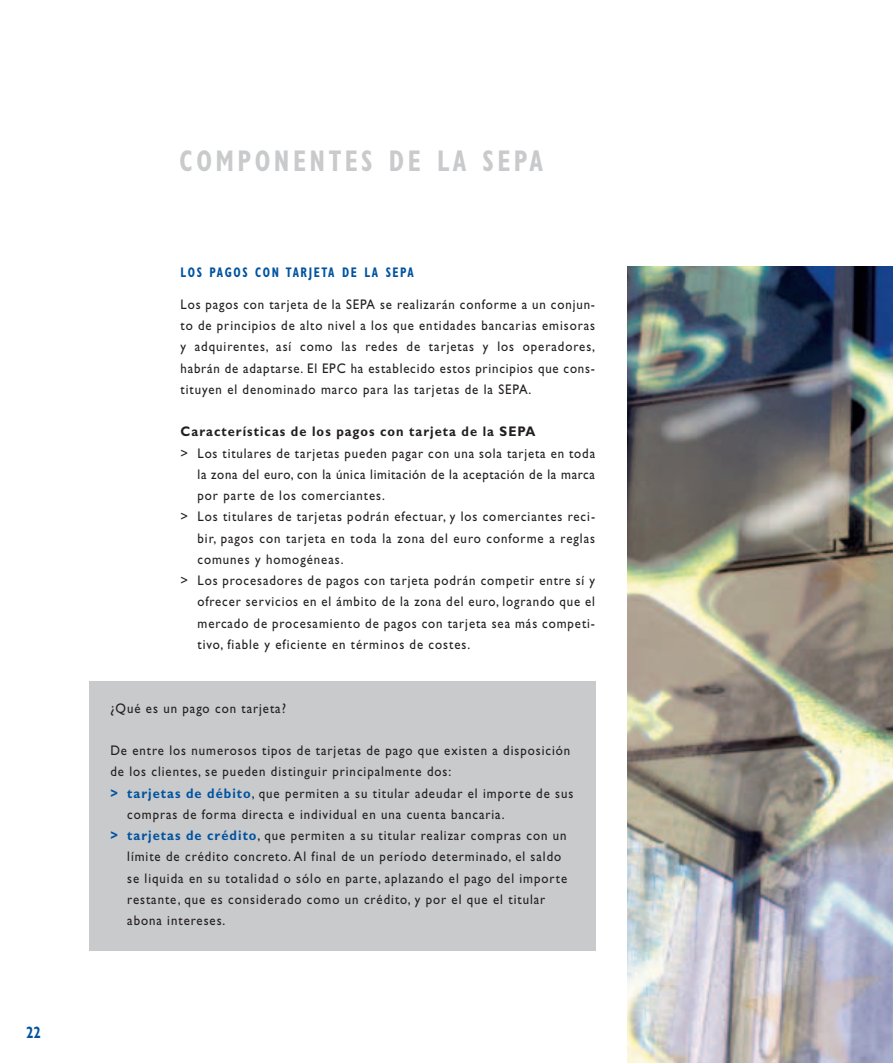
<style>
.page{position:relative;width:893px;height:1063px;background:#fff}
.page>*{position:absolute;margin:0;border:0;box-sizing:border-box;transform-origin:0 0}
.t1{font:700 condensed 30px "Gill Sans";letter-spacing:.135em;color:#c9cacc;scale:.85 1}
.t2{font:700 condensed 16.5px "Gill Sans";color:#0153a0;scale:.85 1}
.t3{font:13.95px/21.3px "Gill Sans";letter-spacing:.075em;color:#231f20;text-align:justify;scale:.92 1}
.t4{font:13.95px "Gill Sans";letter-spacing:.055em;color:#231f20;scale:.92 1}
.t5{font:700 13.95px "Gill Sans";letter-spacing:.085em;color:#231f20;scale:.92 1}
.t6{font:700 condensed 13.95px "Gill Sans";letter-spacing:.135em;color:#0153a0;scale:.85 1}
.s1{font-weight:700;color:#0153a0}
</style>
<div class="page">
<img style="left:627px;top:266px;width:266px;height:797px">
<div style="left:89px;top:682px;width:506px;height:269px;background:#c9cacc"></div>
<p class="t2" style="left:27px;top:1026px;width:19px">22</p>
<h1 class="t1" style="left:180px;top:150px;width:429px">COMPONENTES DE LA SEPA</h1>
<p class="t6" style="left:181px;top:267px;width:276px">LOS PAGOS CON TARJETA DE LA SEPA</p>
<p class="t3" style="left:181px;top:295px;width:452px">Los pagos con tarjeta de la SEPA se realizarán conforme a un conjun&shy;to de principios de alto nivel a los que entidades bancarias emisoras y adquirentes, así como las redes de tarjetas y los operadores, habrán de adaptarse. El EPC ha establecido estos principios que cons&shy;tituyen el denominado marco para las tarjetas de la SEPA.</p>
<p class="t5" style="left:181px;top:427px;width:387px">Características de los pagos con tarjeta de la SEPA</p>
<p class="t3" style="left:181px;top:444px;width:452px">&gt; Los titulares de tarjetas pueden pagar con una sola tarjeta en toda</p>
<p class="t4" style="left:198px;top:469px;width:434px">la zona del euro, con la única limitación de la aceptación de la marca</p>
<p class="t3" style="left:198px;top:486px;width:205px">por parte de los comerciantes.</p>
<p class="t3" style="left:181px;top:508px;width:452px">&gt; Los titulares de tarjetas podrán efectuar, y los comerciantes reci-</p>
<p class="t3" style="left:198px;top:529px;width:434px">bir, pagos con tarjeta en toda la zona del euro conforme a reglas</p>
<p class="t3" style="left:198px;top:550px;width:160px">comunes y homogéneas.</p>
<p class="t3" style="left:181px;top:571px;width:452px">&gt; Los procesadores de pagos con tarjeta podrán competir entre sí y</p>
<p class="t3" style="left:198px;top:593px;width:434px">ofrecer servicios en el ámbito de la zona del euro, logrando que el</p>
<p class="t3" style="left:198px;top:614px;width:434px">mercado de procesamiento de pagos con tarjeta sea más competi-</p>
<p class="t3" style="left:198px;top:635px;width:298px">tivo, fiable y eficiente en términos de costes.</p>
<p class="t3" style="left:110px;top:699px;width:192px">¿Qué es un pago con tarjeta?</p>
<p class="t3" style="left:110px;top:741px;width:502px">De entre los numerosos tipos de tarjetas de pago que existen a disposición</p>
<p class="t3" style="left:110px;top:763px;width:372px">de los clientes, se pueden distinguir principalmente dos:</p>
<p class="t3" style="left:110px;top:784px;width:505px"><span class="s1">&gt; tarjetas de débito</span>, que permiten a su titular adeudar el importe de sus</p>
<p class="t3" style="left:127px;top:805px;width:412px">compras de forma directa e individual en una cuenta bancaria.</p>
<p class="t3" style="left:110px;top:826px;width:497px"><span class="s1">&gt; tarjetas de crédito</span>, que permiten a su titular realizar compras con un</p>
<p class="t3" style="left:127px;top:848px;width:473px">límite de crédito concreto. Al final de un período determinado, el saldo</p>
<p class="t3" style="left:127px;top:869px;width:480px">se liquida en su totalidad o sólo en parte, aplazando el pago del importe</p>
<p class="t3" style="left:127px;top:890px;width:456px">restante, que es considerado como un crédito, y por el que el titular</p>
<p class="t3" style="left:127px;top:911px;width:108px">abona intereses.</p>
</div>
